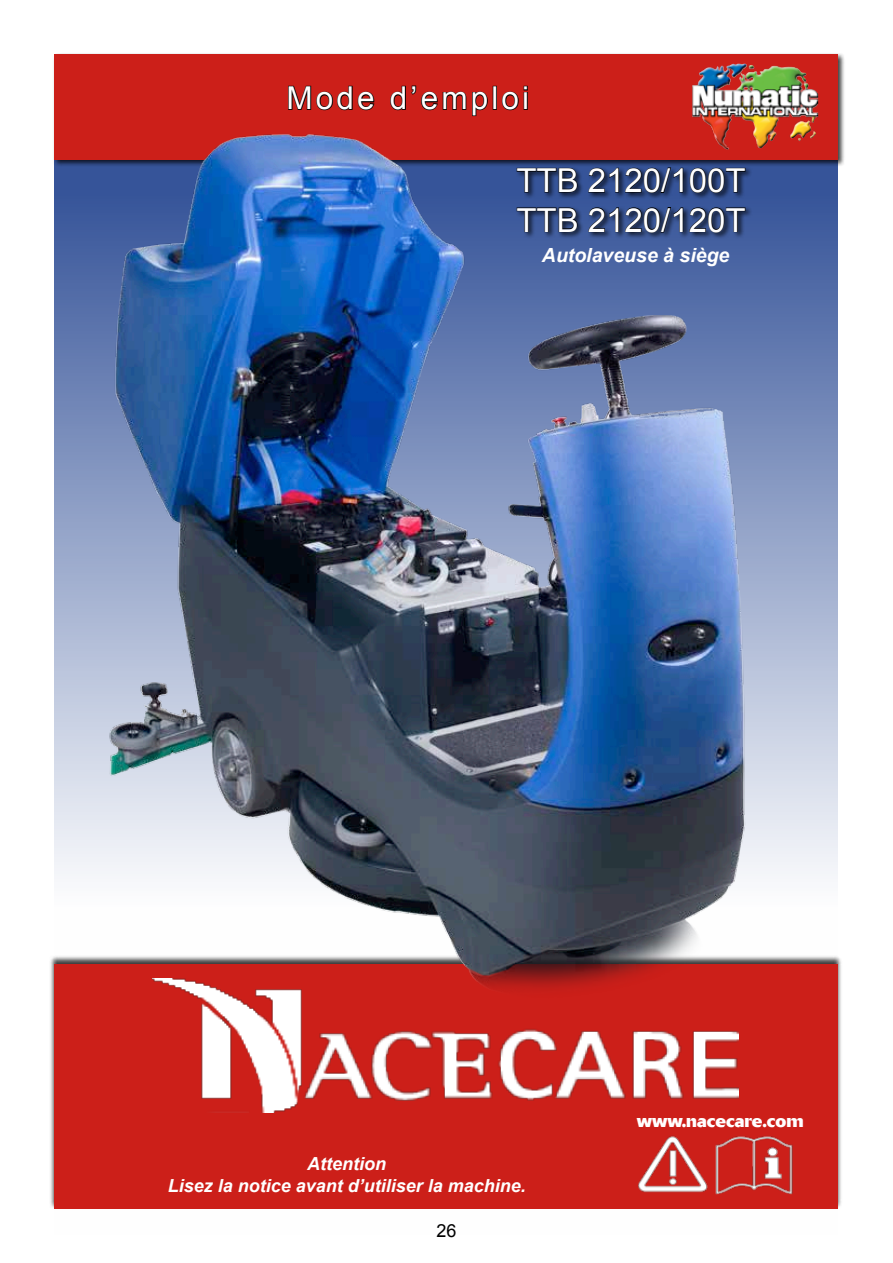
<style>
.page{position:relative;width:893px;height:1263px;background:#fff}
.page>*{position:absolute;margin:0;border:0;box-sizing:border-box;transform-origin:0 0}
.t1{font:33px/39.6px "Arial";color:#fff}
.t2{font:31.5px "Arial";letter-spacing:.1em;color:#fff}
.t3{font:italic 700 19.5px "Arial";color:#fff}
.t4{font:italic 700 18px/21.6px "Arial";color:#fff;text-align:center}
.t5{font:700 18px "Delta";color:#fff}
.t6{font:18px "Arial";color:#000}
</style>
<div class="page">
<svg style="left:54px;top:167px;width:784px;height:709px;background:#91a1c7"></svg>
<div style="left:52px;top:52px;width:793px;height:115px;background:#000;opacity:.75"></div>
<div style="left:54px;top:54px;width:784px;height:105px;background:#cc1f19"></div>
<svg style="left:288px;top:85px;width:87px;height:26px"></svg>
<svg style="left:390px;top:85px;width:98px;height:32px"></svg>
<div style="left:493px;top:86px;width:4px;height:24px;border:2px solid #000"></div>
<svg style="left:501px;top:86px;width:27px;height:25px"></svg>
<div style="left:524px;top:92px;width:4px;height:18px;border:2px solid #000"></div>
<img style="left:692px;top:64px;width:72px;height:61px">
<div style="left:54px;top:964px;width:784px;height:245px;background:#cc1f19"></div>
<img style="left:638px;top:1135px;width:155px;height:60px">
<img style="left:201px;top:1017px;width:537px;height:95px">
<img style="left:92px;top:125px;width:675px;height:892px">
<div style="left:516px;top:166px;width:237px;height:74px;background:#000;opacity:.75"></div>
<svg style="left:516px;top:168px;width:62px;height:25px;background:#20335d"></svg>
<svg style="left:588px;top:168px;width:31px;height:25px"></svg>
<svg style="left:625px;top:167px;width:58px;height:26px;background:#20325c"></svg>
<svg style="left:689px;top:168px;width:57px;height:25px"></svg>
<svg style="left:516px;top:207px;width:62px;height:25px;background:#253760"></svg>
<svg style="left:588px;top:207px;width:31px;height:25px"></svg>
<svg style="left:625px;top:207px;width:58px;height:26px;background:#24355d"></svg>
<svg style="left:689px;top:207px;width:57px;height:26px"></svg>
<h2 class="t2" style="left:287px;top:77px;width:244px">Mode d’emploi</h2>
<h1 class="t1" style="left:516px;top:161px;width:231px">TTB 2120/100T<br>TTB 2120/120T</h1>
<p class="t3" style="left:542px;top:242px;width:189px">Autolaveuse à siège</p>
<p class="t4" style="left:168px;top:1153px;width:360px">Attention<br>Lisez la notice avant d’utiliser la machine.</p>
<p class="t6" style="left:436px;top:1219px;width:22px">26</p>
<p class="t5" style="left:637px;top:1110px;width:168px">www.nacecare.com</p>
</div>
